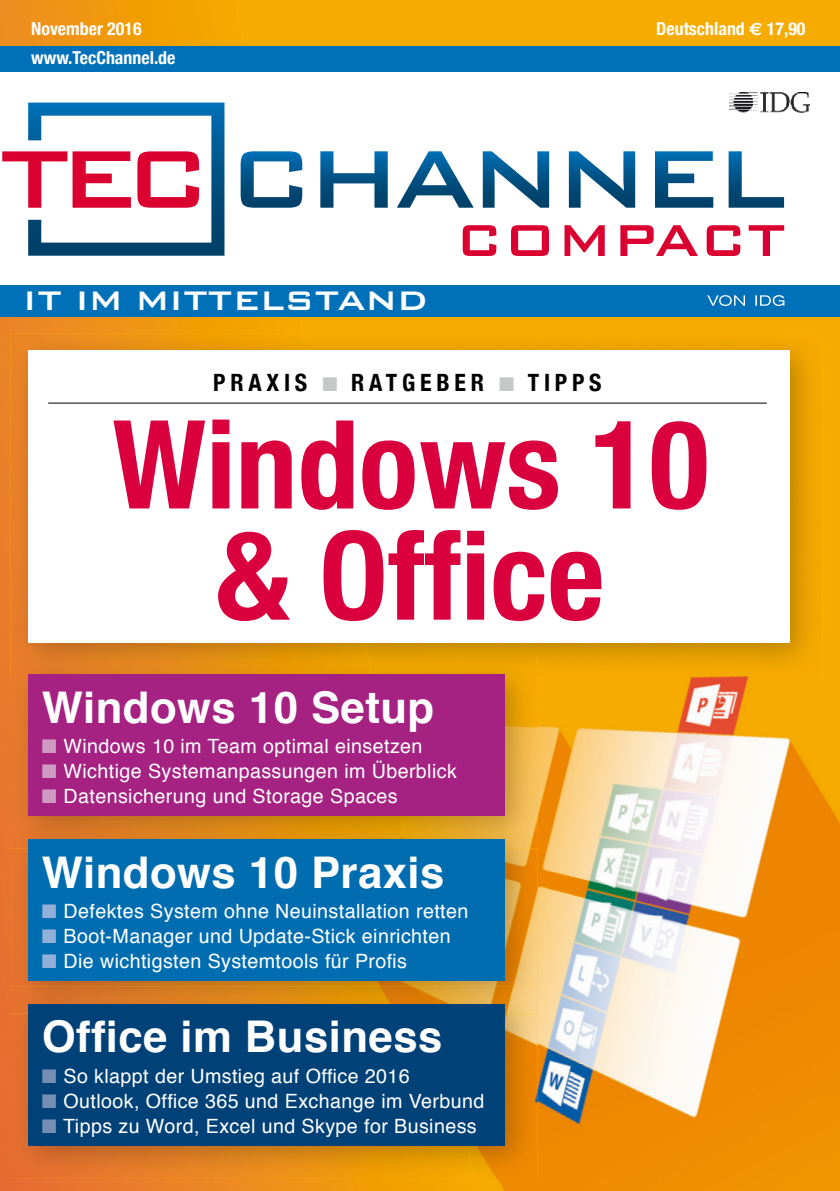
<style>
.page{position:relative;width:840px;height:1191px;background:#fff}
.page>*{position:absolute;margin:0;border:0;box-sizing:border-box;transform-origin:0 0}
.t1{font:700 condensed 123px/111.2px "Helvetica Neue";color:#da003e;text-align:center}
.t2{font:500 59.6px "Bank Gothic BT";letter-spacing:.01em;color:#da002f}
.t3{font:700 43.6px "Helvetica";letter-spacing:.01em;color:#fff}
.t4{font:500 43.6px "Bank Gothic BT";letter-spacing:.01em;color:#fff}
.t5{font:700 condensed 23.8px "Helvetica Neue";letter-spacing:.2em;color:#000}
.t6{font:19.6px "Helvetica";letter-spacing:.02em;color:#fff}
.t7{font:700 condensed 17.8px/29.8px "Helvetica Neue";color:#fff}
.s1{font-family:"Euro Sans";font-stretch:normal}
.s2{color:#c6c7c8}
.s3{color:#cf9bc2}
.s4{color:#90b0d7}
.s5{color:#778eb4}
</style>
<div class="page">
<img style="left:246px;top:0;width:593px;height:1191px">
<img style="left:0;top:0;width:246px;height:46px">
<img style="left:78px;top:316px;width:201px;height:17px">
<img style="left:279px;top:316px;width:23px;height:17px">
<img style="left:0;top:316px;width:78px;height:247px">
<div style="left:0;top:563px;width:11px;height:283px;background:#e8792c"></div>
<div style="left:0;top:846px;width:11px;height:284px;background:#e77130"></div>
<img style="left:0;top:1178px;width:65px;height:13px">
<img style="left:138px;top:1178px;width:204px;height:13px">
<img style="left:342px;top:1178px;width:135px;height:13px">
<img style="left:0;top:1130px;width:11px;height:48px">
<img style="left:65px;top:1178px;width:73px;height:13px">
<img style="left:454px;top:333px;width:368px;height:343px">
<img style="left:368px;top:333px;width:136px;height:17px">
<img style="left:754px;top:406px;width:68px;height:270px">
<img style="left:368px;top:643px;width:86px;height:14px">
<img style="left:11px;top:333px;width:357px;height:324px">
<div style="left:28px;top:350px;width:761px;height:293px;background:#fff"></div>
<hr style="left:48px;top:402px;width:718px;height:1px;background:#000">
<img style="left:402px;top:676px;width:135px;height:146px">
<img style="left:11px;top:676px;width:391px;height:146px">
<div style="left:372px;top:657px;width:165px;height:19px;background:#e9a200"></div>
<img style="left:11px;top:657px;width:361px;height:19px">
<div style="left:28px;top:674px;width:476px;height:142px;background:#a52282"></div>
<img style="left:435px;top:848px;width:102px;height:138px">
<img style="left:11px;top:848px;width:424px;height:138px">
<img style="left:407px;top:822px;width:130px;height:26px">
<img style="left:11px;top:822px;width:396px;height:26px">
<div style="left:28px;top:839px;width:476px;height:141px;background:#006db1"></div>
<img style="left:474px;top:1013px;width:63px;height:165px">
<img style="left:11px;top:1013px;width:463px;height:165px">
<img style="left:441px;top:986px;width:96px;height:27px">
<img style="left:11px;top:986px;width:430px;height:27px">
<div style="left:28px;top:1003px;width:476px;height:142px;background:#004178"></div>
<div style="left:0;top:55px;width:839px;height:257px;background:#fff"></div>
<svg style="left:240px;top:151px;width:62px;height:57px"></svg>
<svg style="left:320px;top:151px;width:67px;height:57px"></svg>
<svg style="left:397px;top:151px;width:76px;height:57px"></svg>
<svg style="left:482px;top:151px;width:67px;height:57px"></svg>
<svg style="left:568px;top:151px;width:66px;height:57px"></svg>
<svg style="left:655px;top:151px;width:58px;height:57px"></svg>
<svg style="left:728px;top:151px;width:55px;height:57px"></svg>
<svg style="left:2px;top:103px;width:222px;height:153px"></svg>
<div style="left:0;top:285px;width:839px;height:31px;background:#0071b9"></div>
<div style="left:0;top:46px;width:839px;height:25px;background:#0071b9"></div>
<img style="left:729px;top:91px;width:81px;height:21px">
<svg style="left:707px;top:295px;width:77px;height:11px"></svg>
<p class="t7" style="left:31px;top:12px;width:146px">November 2016 www.TecChannel.de</p>
<p class="t7" style="left:655px;top:12px;width:151px">Deutschland <span class="s1">€</span> 17,90</p>
<h3 class="t4" style="left:24px;top:275px;width:405px">it im mittelstand</h3>
<h2 class="t2" style="left:455px;top:208px;width:331px">COMPACT</h2>
<p class="t5" style="left:213px;top:363px;width:389px">PRAXIS <span class="s2">■</span> RATGEBER <span class="s2">■</span> TIPPS</p>
<h1 class="t1" style="left:112px;top:400px;width:597px">Windows 10 &amp; Office</h1>
<h3 class="t3" style="left:42px;top:672px;width:394px">Windows 10 Setup</h3>
<p class="t6" style="left:42px;top:731px;width:382px"><span class="s3">■</span> Windows 10 im Team optimal einsetzen</p>
<p class="t6" style="left:42px;top:756px;width:416px"><span class="s3">■</span> Wichtige Systemanpassungen im Überblick</p>
<p class="t6" style="left:42px;top:781px;width:357px"><span class="s3">■</span> Datensicherung und Storage Spaces</p>
<h3 class="t3" style="left:42px;top:837px;width:404px">Windows 10 Praxis</h3>
<p class="t6" style="left:42px;top:896px;width:428px"><span class="s4">■</span> Defektes System ohne Neuinstallation retten</p>
<p class="t6" style="left:42px;top:921px;width:410px"><span class="s4">■</span> Boot-Manager und Update-Stick einrichten</p>
<p class="t6" style="left:42px;top:946px;width:366px"><span class="s4">■</span> Die wichtigsten Systemtools für Profis</p>
<h3 class="t3" style="left:42px;top:1002px;width:402px">Office im Business</h3>
<p class="t6" style="left:42px;top:1061px;width:369px"><span class="s5">■</span> So klappt der Umstieg auf Office 2016</p>
<p class="t6" style="left:42px;top:1086px;width:444px"><span class="s5">■</span> Outlook, Office 365 und Exchange im Verbund</p>
<p class="t6" style="left:42px;top:1111px;width:436px"><span class="s5">■</span> Tipps zu Word, Excel und Skype for Business</p>
</div>
